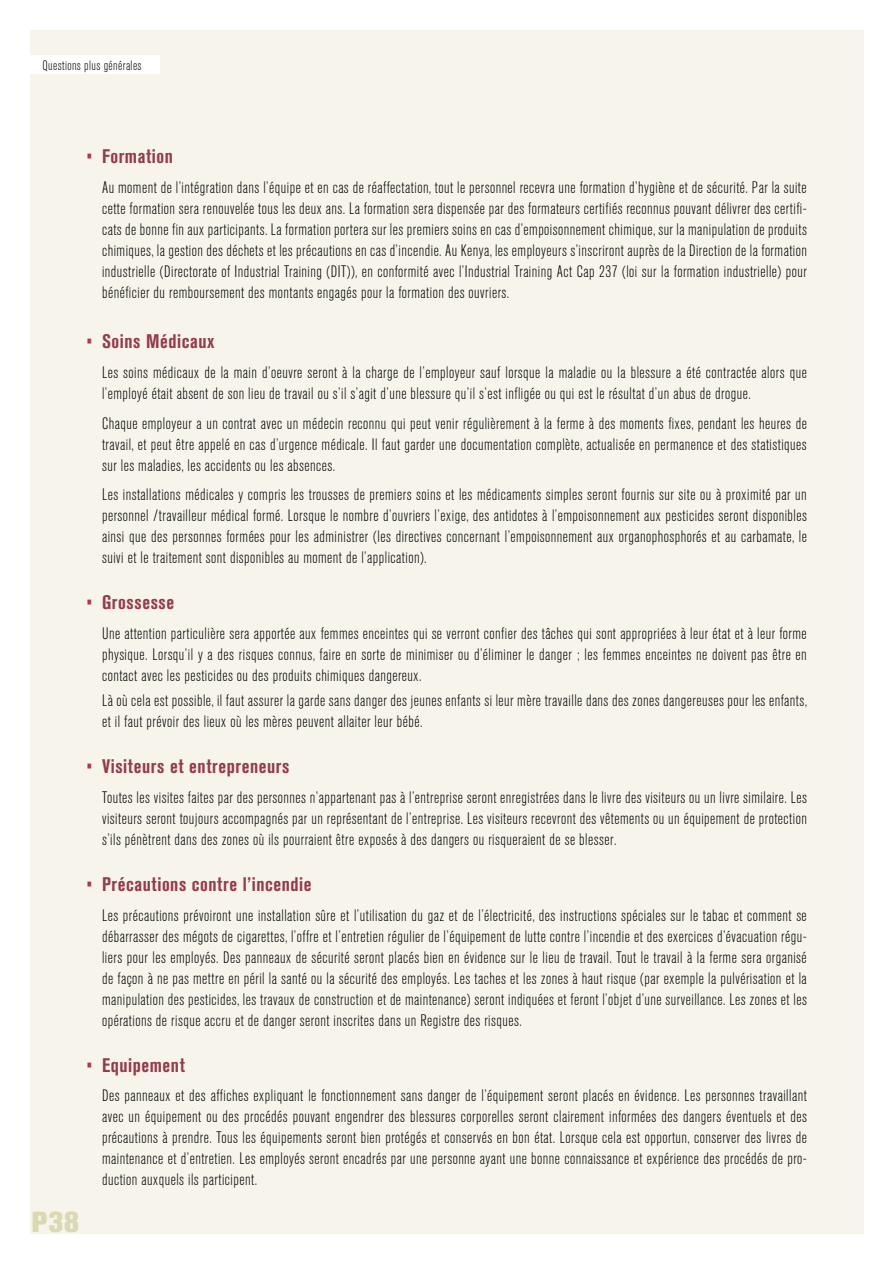
<style>
.page{position:relative;width:893px;height:1263px;background:#fff}
.page>*{position:absolute;margin:0;border:0;box-sizing:border-box;transform-origin:0 0}
.t1{font:800 28.8px "Akzidenz Grotesk BQ";color:#dcd8b4}
.t2{font:700 condensed 19.5px "Akzidenz Grotesk BQ";letter-spacing:.03em;color:#943c4b}
.t3{font:300 condensed 16.5px/21px "Akzidenz Grotesk BQ";letter-spacing:.03em;color:#000;text-align:justify}
.t4{font:300 condensed 13.5px "Akzidenz Grotesk BQ";letter-spacing:.03em;color:#000}
.s1{font-weight:400;color:#ab3a4a}
</style>
<div class="page">
<div style="left:30px;top:30px;width:833px;height:1203px;background:#f6f4eb"></div>
<div style="left:30px;top:55px;width:130px;height:19px;background:#fff"></div>
<p class="t4" style="left:43px;top:58px;width:101px">Questions plus générales</p>
<p class="t2" style="left:86px;top:146px;width:88px"><span class="s1">•</span> Formation</p>
<p class="t3" style="left:102px;top:177px;width:706px">Au moment de l’intégration dans l’équipe et en cas de réaffectation, tout le personnel recevra une formation d’hygiène et de sécurité. Par la suite cette formation sera renouvelée tous les deux ans. La formation sera dispensée par des formateurs certifiés reconnus pouvant délivrer des certifi&shy;cats de bonne fin aux participants. La formation portera sur les premiers soins en cas d’empoisonnement chimique, sur la manipulation de produits chimiques, la gestion des déchets et les précautions en cas d’incendie. Au Kenya, les employeurs s’inscriront auprès de la Direction de la formation industrielle (Directorate of Industrial Training (DIT)), en conformité avec l’Industrial Training Act Cap 237 (loi sur la formation industrielle) pour bénéficier du remboursement des montants engagés pour la formation des ouvriers.</p>
<p class="t2" style="left:86px;top:331px;width:130px"><span class="s1">•</span> Soins Médicaux</p>
<p class="t3" style="left:102px;top:362px;width:706px">Les soins médicaux de la main d’oeuvre seront à la charge de l’employeur sauf lorsque la maladie ou la blessure a été contractée alors que l’employé était absent de son lieu de travail ou s’il s’agit d’une blessure qu’il s’est infligée ou qui est le résultat d’un abus de drogue.</p>
<p class="t3" style="left:102px;top:413px;width:706px">Chaque employeur a un contrat avec un médecin reconnu qui peut venir régulièrement à la ferme à des moments fixes, pendant les heures de travail, et peut être appelé en cas d’urgence médicale. Il faut garder une documentation complète, actualisée en permanence et des statistiques sur les maladies, les accidents ou les absences.</p>
<p class="t3" style="left:102px;top:484px;width:706px">Les installations médicales y compris les trousses de premiers soins et les médicaments simples seront fournis sur site ou à proximité par un personnel /travailleur médical formé. Lorsque le nombre d’ouvriers l’exige, des antidotes à l’empoisonnement aux pesticides seront disponibles ainsi que des personnes formées pour les administrer (les directives concernant l’empoisonnement aux organophosphorés et au carbamate, le suivi et le traitement sont disponibles au moment de l’application).</p>
<p class="t2" style="left:86px;top:591px;width:90px"><span class="s1">•</span> Grossesse</p>
<p class="t3" style="left:102px;top:623px;width:706px">Une attention particulière sera apportée aux femmes enceintes qui se verront confier des tâches qui sont appropriées à leur état et à leur forme physique. Lorsqu’il y a des risques connus, faire en sorte de minimiser ou d’éliminer le danger ; les femmes enceintes ne doivent pas être en contact avec les pesticides ou des produits chimiques dangereux.</p>
<p class="t3" style="left:102px;top:690px;width:707px">Là où cela est possible, il faut assurer la garde sans danger des jeunes enfants si leur mère travaille dans des zones dangereuses pour les enfants, et il faut prévoir des lieux où les mères peuvent allaiter leur bébé.</p>
<p class="t2" style="left:86px;top:755px;width:205px"><span class="s1">•</span> Visiteurs et entrepreneurs</p>
<p class="t3" style="left:102px;top:787px;width:706px">Toutes les visites faites par des personnes n’appartenant pas à l’entreprise seront enregistrées dans le livre des visiteurs ou un livre similaire. Les visiteurs seront toujours accompagnés par un représentant de l’entreprise. Les visiteurs recevront des vêtements ou un équipement de protection s’ils pénètrent dans des zones où ils pourraient être exposés à des dangers ou risqueraient de se blesser.</p>
<p class="t2" style="left:86px;top:873px;width:227px"><span class="s1">•</span> Précautions contre l’incendie</p>
<p class="t3" style="left:102px;top:905px;width:706px">Les précautions prévoiront une installation sûre et l’utilisation du gaz et de l’électricité, des instructions spéciales sur le tabac et comment se débarrasser des mégots de cigarettes, l’offre et l’entretien régulier de l’équipement de lutte contre l’incendie et des exercices d’évacuation régu&shy;liers pour les employés. Des panneaux de sécurité seront placés bien en évidence sur le lieu de travail. Tout le travail à la ferme sera organisé de façon à ne pas mettre en péril la santé ou la sécurité des employés. Les taches et les zones à haut risque (par exemple la pulvérisation et la manipulation des pesticides, les travaux de construction et de maintenance) seront indiquées et feront l’objet d’une surveillance. Les zones et les opérations de risque accru et de danger seront inscrites dans un Registre des risques.</p>
<p class="t2" style="left:86px;top:1054px;width:100px"><span class="s1">•</span> Equipement</p>
<p class="t3" style="left:102px;top:1086px;width:706px">Des panneaux et des affiches expliquant le fonctionnement sans danger de l’équipement seront placés en évidence. Les personnes travaillant avec un équipement ou des procédés pouvant engendrer des blessures corporelles seront clairement informées des dangers éventuels et des précautions à prendre. Tous les équipements seront bien protégés et conservés en bon état. Lorsque cela est opportun, conserver des livres de maintenance et d’entretien. Les employés seront encadrés par une personne ayant une bonne connaissance et expérience des procédés de pro&shy;duction auxquels ils participent.</p>
<h1 class="t1" style="left:32px;top:1205px;width:49px">P38</h1>
</div>
